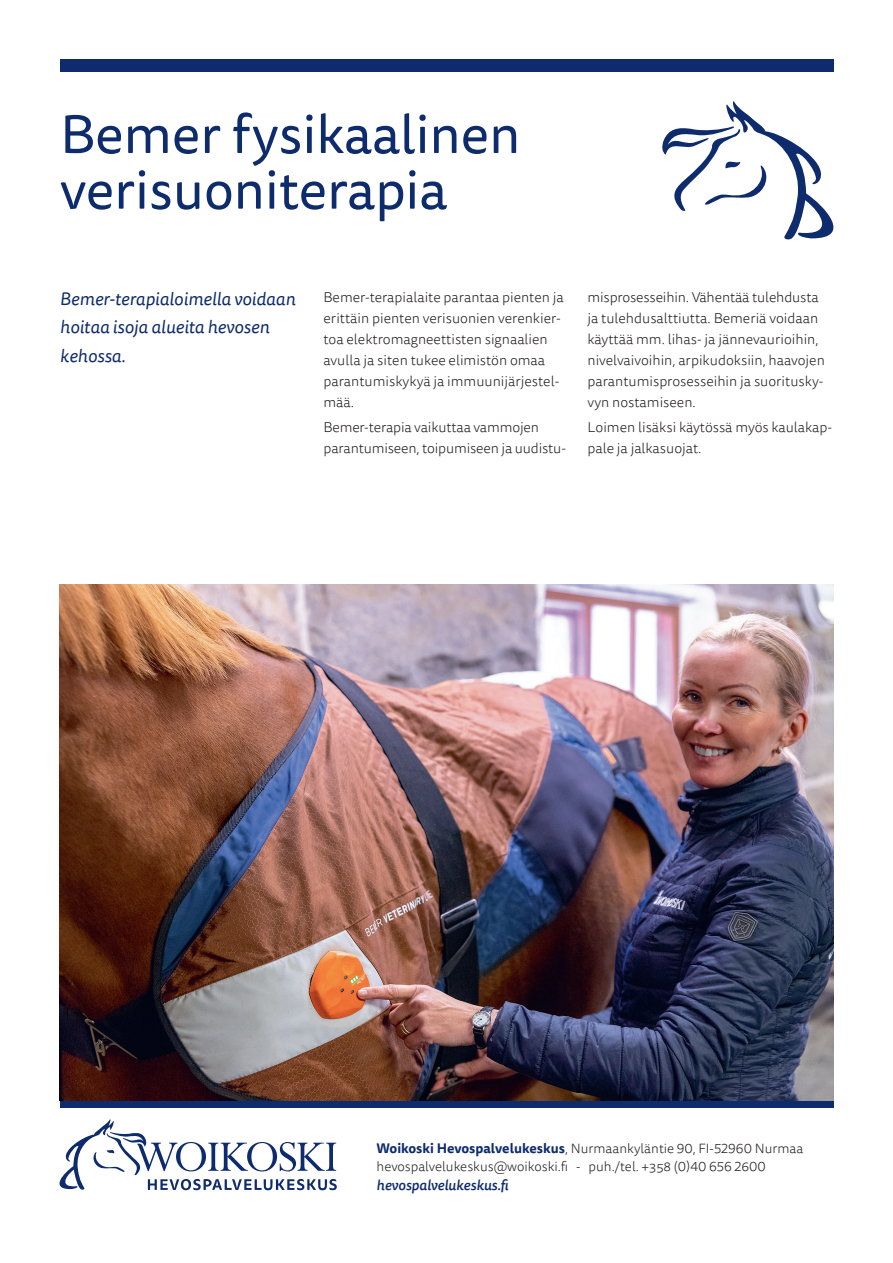
<style>
.page{position:relative;width:893px;height:1263px;background:#fff}
.page>*{position:absolute;margin:0;border:0;box-sizing:border-box;transform-origin:0 0}
.t1{font:54px/55.7px "Tisa Sans Pro";color:#0d2b6d}
.t2{font:italic 18px/28.5px "Tisa Sans Pro";color:#0d2b6d}
.t3{font:300 14.25px/21px "Tisa Sans Pro";color:#231f20}
.t4{font:italic 500 14.25px "Tisa Sans Pro";color:#0d2b6d}
.t5{font:300 13.5px/18px "Tisa Sans Pro";color:#231f20}
.s1{font-weight:700;color:#0d2b6d}
</style>
<div class="page">
<div style="left:60px;top:60px;width:773px;height:12px;background:#0d2b6d"></div>
<div style="left:60px;top:1101px;width:773px;height:6px;background:#0d2b6d"></div>
<svg style="left:59px;top:1119px;width:278px;height:72px"></svg>
<svg style="left:662px;top:101px;width:172px;height:139px"></svg>
<img style="left:60px;top:585px;width:773px;height:516px">
<p class="t1" style="left:60px;top:108px;width:462px">Bemer fysikaalinen verisuoniterapia</p>
<p class="t2" style="left:60px;top:285px;width:237px">Bemer-terapialoimella voidaan hoitaa isoja alueita hevosen kehossa.</p>
<p class="t3" style="left:587px;top:287px;width:239px">misprosesseihin. Vähentää tulehdusta ja tulehdusalttiutta. Bemeriä voidaan käyttää mm. lihas- ja jännevaurioihin, nivelvaivoihin, arpikudoksiin, haavojen parantumisprosesseihin ja suoritusky&shy;vyn nostamiseen.</p>
<p class="t3" style="left:587px;top:417px;width:246px">Loimen lisäksi käytössä myös kaulakap&shy;pale ja jalkasuojat.</p>
<p class="t3" style="left:323px;top:287px;width:242px">Bemer-terapialaite parantaa pienten ja erittäin pienten verisuonien verenkier&shy;toa elektromagneettisten signaalien avulla ja siten tukee elimistön omaa parantumiskykyä ja immuunijärjestel&shy;mää.</p>
<p class="t3" style="left:323px;top:417px;width:244px">Bemer-terapia vaikuttaa vammojen parantumiseen, toipumiseen ja uudistu-</p>
<p class="t5" style="left:377px;top:1139px;width:428px"><span class="s1">Woikoski Hevospalvelukeskus</span>, Nurmaankyläntie 90, FI-52960 Nurmaa hevospalvelukeskus@woikoski.fi - puh./tel. +358 (0)40 656 2600</p>
<p class="t4" style="left:377px;top:1175px;width:133px">hevospalvelukeskus.fi</p>
</div>
